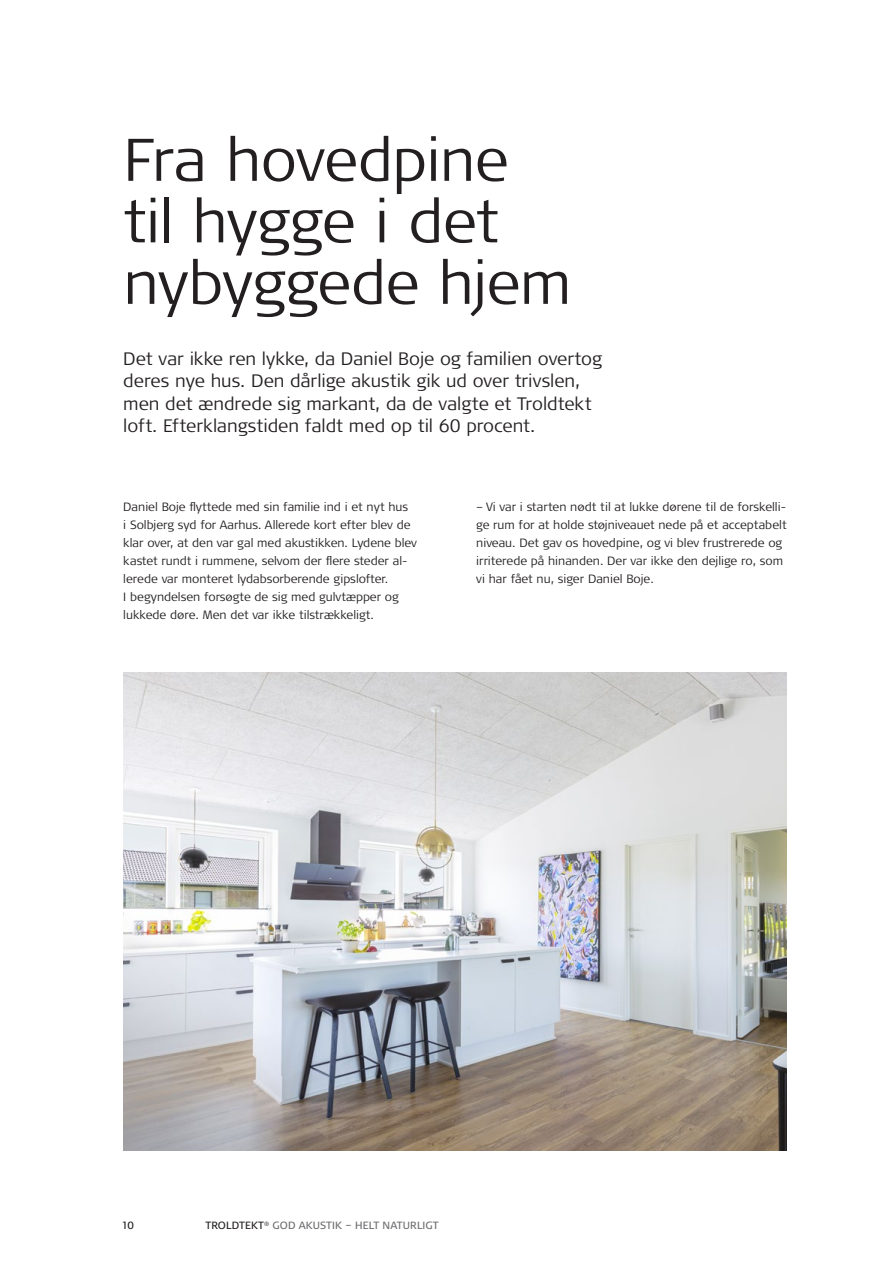
<style>
.page{position:relative;width:893px;height:1263px;background:#fff}
.page>*{position:absolute;margin:0;border:0;box-sizing:border-box;transform-origin:0 0}
.t1{font:300 60px/61.5px "Signa Pro";letter-spacing:-.01em;color:#231f20}
.Subheading{font:300 18px/22.5px "Signa Pro";color:#231f20}
.Body_text__8_12{font:300 12px/18px "Signa Pro";color:#231f20}
.t2{font:10.5px "Signa Pro";letter-spacing:.01em;color:#6c6d70}
.t3{font:10.5px "Signa Pro";color:#231f20}
.s1{color:#231f20}
</style>
<div class="page">
<img style="left:123px;top:673px;width:664px;height:477px">
<p class="t1" style="left:123px;top:126px;width:450px">Fra hovedpine til hygge i det nybyggede hjem</p>
<p class="Subheading" style="left:123px;top:346px;width:480px">Det var ikke ren lykke, da Daniel Boje og familien overtog deres nye hus. Den dårlige akustik gik ud over trivslen, men det ændrede sig markant, da de valgte et Troldtekt loft. Efterklangstiden faldt med op til 60 procent.</p>
<p class="Body_text__8_12" style="left:123px;top:497px;width:295px">Daniel Boje flyttede med sin familie ind i et nyt hus<br>i Solbjerg syd for Aarhus. Allerede kort efter blev de klar over, at den var gal med akustikken. Lydene blev kastet rundt i rummene, selvom der flere steder al&shy;lerede var monteret lydabsorberende gipslofter.</p>
<p class="Body_text__8_12" style="left:123px;top:587px;width:277px">I begyndelsen forsøgte de sig med gulvtæpper og lukkede døre. Men det var ikke tilstrækkeligt.</p>
<p class="Body_text__8_12" style="left:476px;top:497px;width:312px">– Vi var i starten nødt til at lukke dørene til de forskelli&shy;ge rum for at holde støjniveauet nede på et acceptabelt niveau. Det gav os hovedpine, og vi blev frustrerede og irriterede på hinanden. Der var ikke den dejlige ro, som vi har fået nu, siger Daniel Boje.</p>
<p class="t3" style="left:123px;top:1218px;width:12px">10</p>
<p class="t2" style="left:205px;top:1218px;width:235px"><span class="s1">TROLDTEKT</span><sup>®</sup> GOD AKUSTIK – HELT NATURLIGT</p>
</div>
